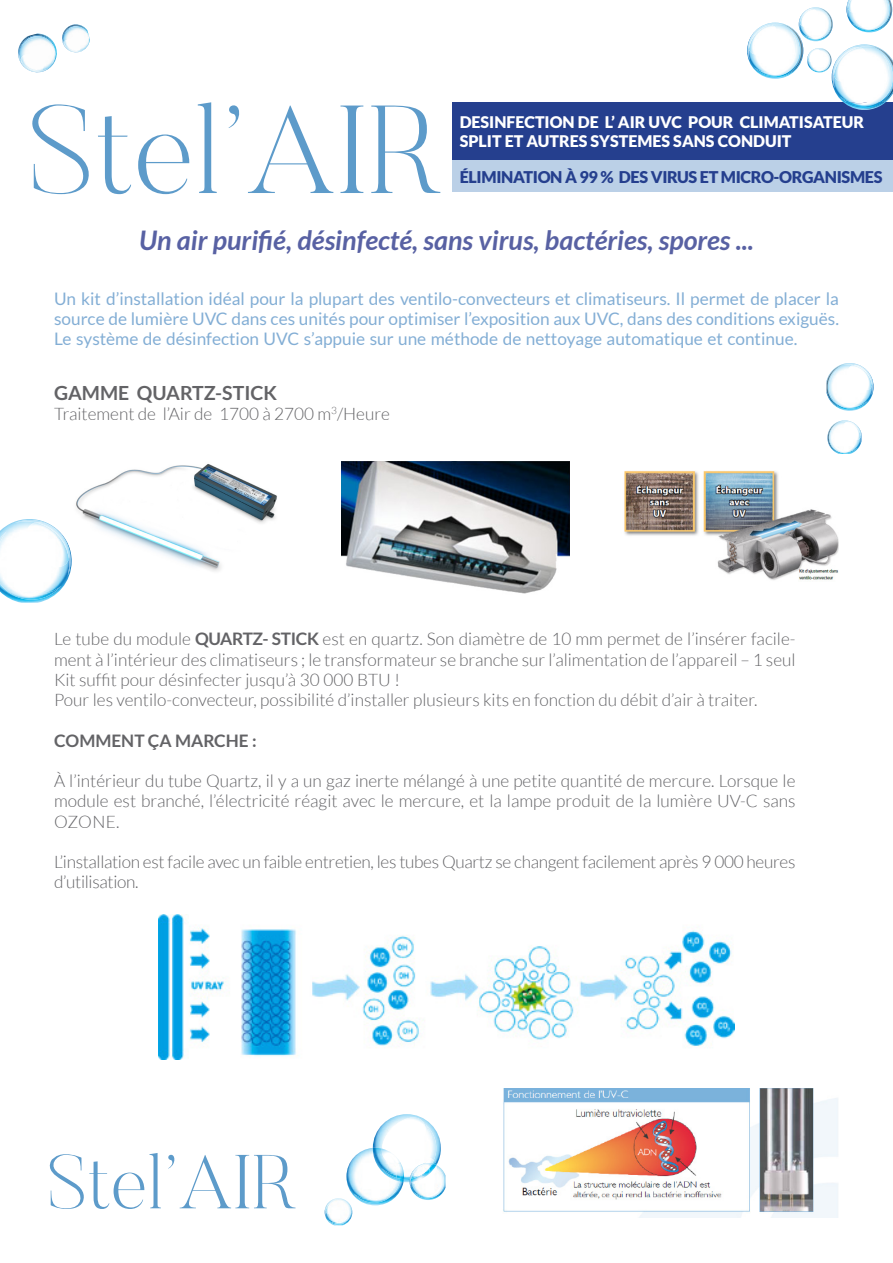
<style>
.page{position:relative;width:893px;height:1263px;background:#fff}
.page>*{position:absolute;margin:0;border:0;box-sizing:border-box;transform-origin:0 0}
.t1{font:italic 700 27px "Lato";color:#5861a3}
.t2{font:700 19.5px "Lato";color:#636366}
.t3{font:300 17.25px/20.2px "Lato";color:#636366;text-align:justify}
.t4{font:17.25px/20.2px "Lato";color:#83aed5;text-align:justify}
.t5{font:300 17.25px/20.2px "Lato";letter-spacing:-.02em;color:#636366}
.t6{font:700 17.25px "Lato";color:#636366}
.t7{font:900 16.2px "Lato";letter-spacing:-.02em;color:#253f8e}
.t8{font:900 16.05px/19.2px "Lato";color:#fff}
.s1{font-weight:700}
</style>
<div class="page">
<img style="left:503px;top:1088px;width:335px;height:129px">
<img style="left:159px;top:914px;width:575px;height:145px">
<svg style="left:49px;top:1153px;width:112px;height:56px"></svg>
<svg style="left:168px;top:1154px;width:128px;height:54px"></svg>
<img style="left:325px;top:1199px;width:27px;height:22px">
<img style="left:328px;top:1202px;width:22px;height:23px">
<img style="left:325px;top:1198px;width:18px;height:19px">
<img style="left:326px;top:1199px;width:14px;height:15px">
<svg style="left:325px;top:1199px;width:11px;height:12px"></svg>
<img style="left:346px;top:1148px;width:56px;height:57px">
<img style="left:354px;top:1180px;width:46px;height:23px">
<img style="left:373px;top:1114px;width:68px;height:50px">
<img style="left:373px;top:1148px;width:18px;height:32px">
<img style="left:428px;top:1124px;width:8px;height:32px">
<img style="left:381px;top:1168px;width:10px;height:10px">
<img style="left:382px;top:1117px;width:46px;height:39px">
<img style="left:381px;top:1148px;width:19px;height:15px">
<img style="left:410px;top:1165px;width:35px;height:35px">
<img style="left:414px;top:1168px;width:30px;height:30px">
<svg style="left:391px;top:1156px;width:46px;height:32px"></svg>
<img style="left:827px;top:420px;width:34px;height:34px">
<img style="left:845px;top:444px;width:13px;height:9px">
<img style="left:845px;top:421px;width:17px;height:23px">
<img style="left:828px;top:421px;width:17px;height:33px">
<img style="left:842px;top:422px;width:19px;height:18px">
<img style="left:847px;top:422px;width:15px;height:15px">
<img style="left:843px;top:363px;width:31px;height:48px">
<img style="left:850px;top:395px;width:18px;height:14px">
<img style="left:850px;top:364px;width:23px;height:31px">
<img style="left:826px;top:364px;width:24px;height:46px">
<img style="left:846px;top:365px;width:26px;height:25px">
<img style="left:853px;top:365px;width:20px;height:21px">
<svg style="left:32px;top:104px;width:57px;height:90px"></svg>
<svg style="left:98px;top:116px;width:33px;height:78px"></svg>
<svg style="left:138px;top:134px;width:51px;height:60px"></svg>
<svg style="left:198px;top:102px;width:19px;height:91px"></svg>
<svg style="left:229px;top:105px;width:11px;height:23px"></svg>
<svg style="left:248px;top:106px;width:85px;height:87px"></svg>
<svg style="left:340px;top:106px;width:23px;height:87px"></svg>
<svg style="left:371px;top:106px;width:69px;height:87px"></svg>
<div style="left:452px;top:102px;width:441px;height:58px;background:#253f8e"></div>
<img style="left:834px;top:44px;width:38px;height:66px">
<img style="left:840px;top:89px;width:24px;height:18px">
<img style="left:832px;top:45px;width:32px;height:44px">
<img style="left:864px;top:46px;width:29px;height:63px">
<svg style="left:864px;top:45px;width:12px;height:3px"></svg>
<img style="left:834px;top:47px;width:35px;height:35px">
<img style="left:832px;top:47px;width:27px;height:28px">
<img style="left:808px;top:57px;width:24px;height:16px">
<img style="left:810px;top:65px;width:9px;height:6px">
<img style="left:807px;top:62px;width:12px;height:3px">
<img style="left:819px;top:49px;width:12px;height:23px">
<svg style="left:807px;top:48px;width:17px;height:14px"></svg>
<img style="left:846px;top:5px;width:23px;height:27px">
<img style="left:852px;top:13px;width:17px;height:17px">
<img style="left:869px;top:0;width:23px;height:32px">
<img style="left:851px;top:0;width:19px;height:13px">
<svg style="left:847px;top:0;width:4px;height:18px"></svg>
<img style="left:810px;top:7px;width:23px;height:34px">
<img style="left:803px;top:30px;width:12px;height:10px">
<img style="left:803px;top:8px;width:12px;height:22px">
<img style="left:815px;top:8px;width:17px;height:33px">
<img style="left:803px;top:9px;width:15px;height:18px">
<img style="left:799px;top:9px;width:14px;height:14px">
<img style="left:749px;top:61px;width:32px;height:18px">
<img style="left:754px;top:61px;width:21px;height:15px">
<img style="left:747px;top:23px;width:28px;height:38px">
<img style="left:775px;top:23px;width:28px;height:55px">
<svg style="left:775px;top:23px;width:10px;height:2px"></svg>
<img style="left:749px;top:25px;width:30px;height:30px">
<img style="left:747px;top:25px;width:24px;height:24px">
<img style="left:76px;top:464px;width:201px;height:107px">
<div style="left:452px;top:160px;width:441px;height:32px;background:#bbd0e7"></div>
<img style="left:624px;top:471px;width:215px;height:109px">
<img style="left:341px;top:461px;width:229px;height:133px">
<img style="left:0;top:519px;width:72px;height:84px">
<img style="left:0;top:531px;width:61px;height:69px">
<img style="left:15px;top:520px;width:56px;height:56px">
<img style="left:25px;top:522px;width:44px;height:45px">
<img style="left:36px;top:522px;width:35px;height:37px">
<img style="left:84px;top:36px;width:6px;height:14px">
<img style="left:84px;top:33px;width:5px;height:13px">
<img style="left:62px;top:42px;width:22px;height:11px">
<img style="left:62px;top:24px;width:26px;height:18px">
<img style="left:64px;top:39px;width:17px;height:13px">
<img style="left:64px;top:44px;width:15px;height:8px">
<img style="left:18px;top:48px;width:39px;height:21px">
<img style="left:48px;top:58px;width:8px;height:6px">
<img style="left:19px;top:58px;width:29px;height:15px">
<img style="left:18px;top:33px;width:38px;height:25px">
<img style="left:21px;top:54px;width:23px;height:18px">
<img style="left:21px;top:60px;width:20px;height:12px">
<p class="t8" style="left:460px;top:112px;width:406px">DESINFECTION DE L’ AIR UVC POUR CLIMATISATEUR<br>SPLIT ET AUTRES SYSTEMES SANS CONDUIT</p>
<p class="t7" style="left:460px;top:167px;width:424px">ÉLIMINATION À 99 % DES VIRUS ET MICRO-ORGANISMES</p>
<p class="t1" style="left:139px;top:224px;width:616px">Un air purifié, désinfecté, sans virus, bactéries, spores ...</p>
<p class="t4" style="left:54px;top:288px;width:786px">Un kit d’installation idéal pour la plupart des ventilo-convecteurs et climatiseurs. Il permet de placer la source de lumière UVC dans ces unités pour optimiser l’exposition aux UVC, dans des conditions exiguës.<br>Le système de désinfection UVC s’appuie sur une méthode de nettoyage automatique et continue.</p>
<p class="t2" style="left:54px;top:382px;width:225px">GAMME QUARTZ-STICK</p>
<p class="t3" style="left:54px;top:404px;width:338px">Traitement de l’Air de 1700 à 2700 m<sup>3</sup>/Heure</p>
<p class="t3" style="left:54px;top:629px;width:743px">Le tube du module <span class="s1">QUARTZ- STICK</span> est en quartz. Son diamètre de 10 mm permet de l’insérer facile&shy;ment à l’intérieur des climatiseurs ; le transformateur se branche sur l’alimentation de l’appareil – 1 seul Kit suffit pour désinfecter jusqu’à 30 000 BTU !</p>
<p class="t3" style="left:54px;top:690px;width:705px">Pour les ventilo-convecteur, possibilité d’installer plusieurs kits en fonction du débit d’air à traiter.</p>
<p class="t6" style="left:54px;top:730px;width:204px">COMMENT ÇA MARCHE :</p>
<p class="t3" style="left:54px;top:771px;width:743px">À l’intérieur du tube Quartz, il y a un gaz inerte mélangé à une petite quantité de mercure. Lorsque le module est branché, l’électricité réagit avec le mercure, et la lampe produit de la lumière UV-C sans OZONE.</p>
<p class="t5" style="left:54px;top:852px;width:743px">L’installation est facile avec un faible entretien, les tubes Quartz se changent facilement après 9 000 heures d’utilisation.</p>
</div>
